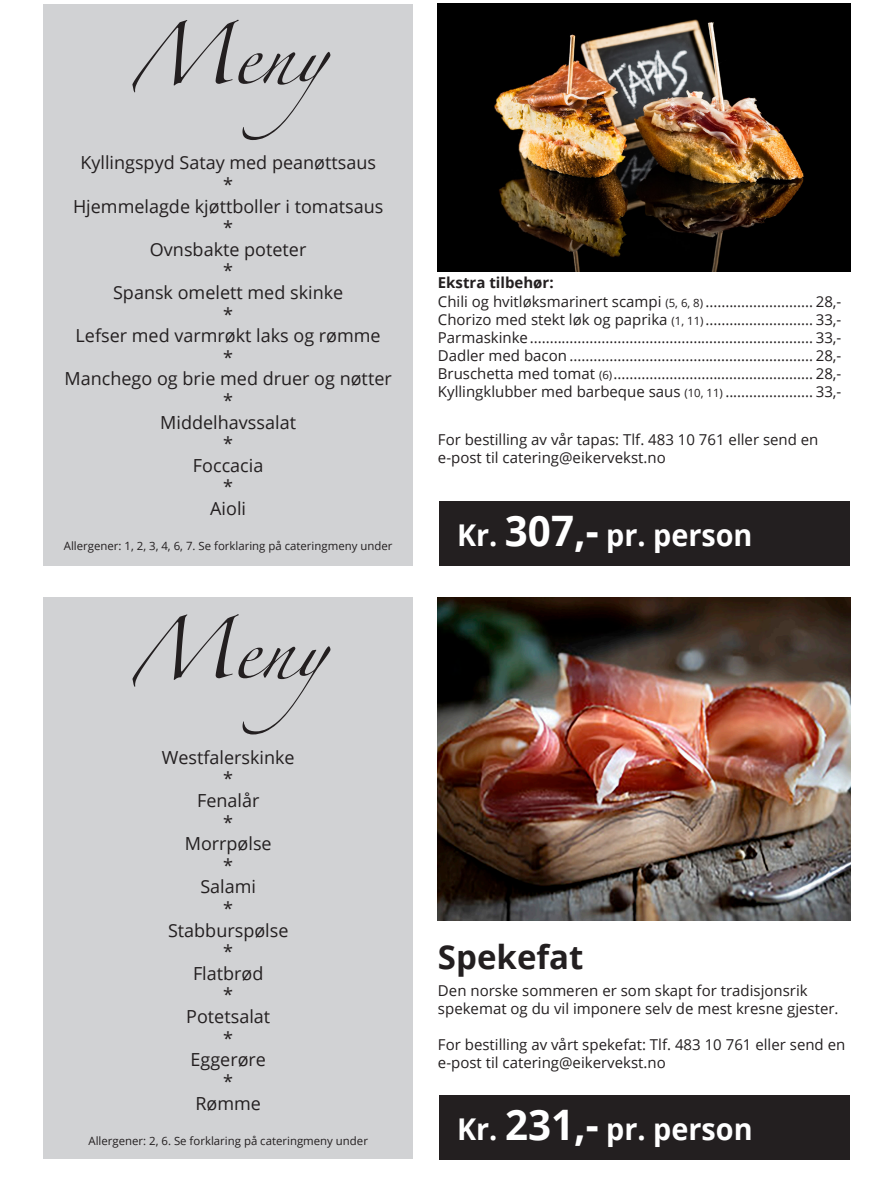
<style>
.page{position:relative;width:893px;height:1191px;background:#fff}
.page>*{position:absolute;margin:0;border:0;box-sizing:border-box;transform-origin:0 0}
.t1{font:54px "Zapfino";color:#231f20}
.t2{font:700 33px "Open Sans";color:#231f20}
.t3{font:700 30px "Open Sans";color:#fff;scale:.96 1}
.t4{font:18px "Open Sans";color:#231f20}
.t5{font:15px/18px "Open Sans";color:#231f20}
.t6{font:700 15px "Open Sans";color:#231f20}
.t7{font:11.4px "Open Sans";color:#231f20}
.s1{font-size:11.4px}
.s2{font-size:42px}
</style>
<div class="page">
<img style="left:438px;top:597px;width:412px;height:324px">
<div style="left:43px;top:597px;width:370px;height:562px;background:#d1d2d4"></div>
<div style="left:439px;top:1095px;width:411px;height:64px;background:#231f20"></div>
<img style="left:438px;top:3px;width:412px;height:268px">
<div style="left:43px;top:4px;width:370px;height:561px;background:#d1d2d4"></div>
<div style="left:439px;top:501px;width:411px;height:64px;background:#231f20"></div>
<p class="t1" style="left:131px;top:33px;width:253px">Meny</p>
<p class="t4" style="left:80px;top:150px;width:297px">Kyllingspyd Satay med peanøttsaus</p>
<p class="t4" style="left:223px;top:172px;width:11px">*</p>
<p class="t4" style="left:73px;top:194px;width:312px">Hjemmelagde kjøttboller i tomatsaus</p>
<p class="t4" style="left:223px;top:215px;width:11px">*</p>
<p class="t4" style="left:150px;top:237px;width:158px">Ovnsbakte poteter</p>
<p class="t4" style="left:223px;top:258px;width:11px">*</p>
<p class="t4" style="left:113px;top:280px;width:232px">Spansk omelett med skinke</p>
<p class="t4" style="left:223px;top:302px;width:11px">*</p>
<p class="t4" style="left:76px;top:323px;width:307px">Lefser med varmrøkt laks og rømme</p>
<p class="t4" style="left:223px;top:345px;width:11px">*</p>
<p class="t4" style="left:65px;top:366px;width:329px">Manchego og brie med druer og nøtter</p>
<p class="t4" style="left:223px;top:388px;width:11px">*</p>
<p class="t4" style="left:160px;top:410px;width:137px">Middelhavssalat</p>
<p class="t4" style="left:223px;top:431px;width:11px">*</p>
<p class="t4" style="left:193px;top:453px;width:72px">Foccacia</p>
<p class="t4" style="left:223px;top:474px;width:11px">*</p>
<p class="t4" style="left:210px;top:496px;width:37px">Aioli</p>
<p class="t7" style="left:64px;top:538px;width:330px">Allergener: 1, 2, 3, 4, 6, 7. Se forklaring på cateringmeny under</p>
<p class="t1" style="left:131px;top:627px;width:253px">Meny</p>
<p class="t4" style="left:162px;top:745px;width:135px">Westfalerskinke</p>
<p class="t4" style="left:223px;top:766px;width:11px">*</p>
<p class="t4" style="left:197px;top:788px;width:64px">Fenalår</p>
<p class="t4" style="left:223px;top:809px;width:11px">*</p>
<p class="t4" style="left:185px;top:831px;width:88px">Morrpølse</p>
<p class="t4" style="left:223px;top:853px;width:11px">*</p>
<p class="t4" style="left:200px;top:874px;width:57px">Salami</p>
<p class="t4" style="left:223px;top:896px;width:11px">*</p>
<p class="t4" style="left:168px;top:917px;width:122px">Stabburspølse</p>
<p class="t4" style="left:223px;top:939px;width:11px">*</p>
<p class="t4" style="left:193px;top:961px;width:72px">Flatbrød</p>
<p class="t4" style="left:223px;top:982px;width:11px">*</p>
<p class="t4" style="left:186px;top:1004px;width:86px">Potetsalat</p>
<p class="t4" style="left:223px;top:1025px;width:11px">*</p>
<p class="t4" style="left:190px;top:1047px;width:77px">Eggerøre</p>
<p class="t4" style="left:223px;top:1069px;width:11px">*</p>
<p class="t4" style="left:195px;top:1090px;width:67px">Rømme</p>
<p class="t7" style="left:89px;top:1132px;width:281px">Allergener: 2, 6. Se forklaring på cateringmeny under</p>
<p class="t6" style="left:438px;top:272px;width:117px">Ekstra tilbehør:</p>
<p class="t5" style="left:438px;top:292px;width:405px">Chili og hvitløksmarinert scampi <span class="s1">(5, 6, 8)</span> ........................... 28,-</p>
<p class="t5" style="left:438px;top:310px;width:405px">Chorizo med stekt løk og paprika <span class="s1">(1, 11)</span> ........................... 33,-</p>
<p class="t5" style="left:438px;top:328px;width:405px">Parmaskinke....................................................................... 33,-</p>
<p class="t5" style="left:438px;top:346px;width:405px">Dadler med bacon ............................................................. 28,-</p>
<p class="t5" style="left:438px;top:364px;width:405px">Bruschetta med tomat <span class="s1">(6)</span>.................................................. 28,-</p>
<p class="t5" style="left:438px;top:382px;width:405px">Kyllingklubber med barbeque saus <span class="s1">(10, 11)</span> ...................... 33,-</p>
<p class="t5" style="left:438px;top:430px;width:382px">For bestilling av vår tapas: Tlf. 483 10 761 eller send en e-post til catering@eikervekst.no</p>
<p class="t3" style="left:457px;top:513px;width:309px">Kr. <span class="s2">307,-</span> pr. person</p>
<p class="t2" style="left:438px;top:933px;width:147px">Spekefat</p>
<p class="t5" style="left:438px;top:981px;width:402px">Den norske sommeren er som skapt for tradisjonsrik spekemat og du vil imponere selv de mest kresne gjester.</p>
<p class="t5" style="left:438px;top:1035px;width:409px">For bestilling av vårt spekefat: Tlf. 483 10 761 eller send en e-post til catering@eikervekst.no</p>
<p class="t3" style="left:457px;top:1108px;width:309px">Kr. <span class="s2">231,-</span> pr. person</p>
</div>
